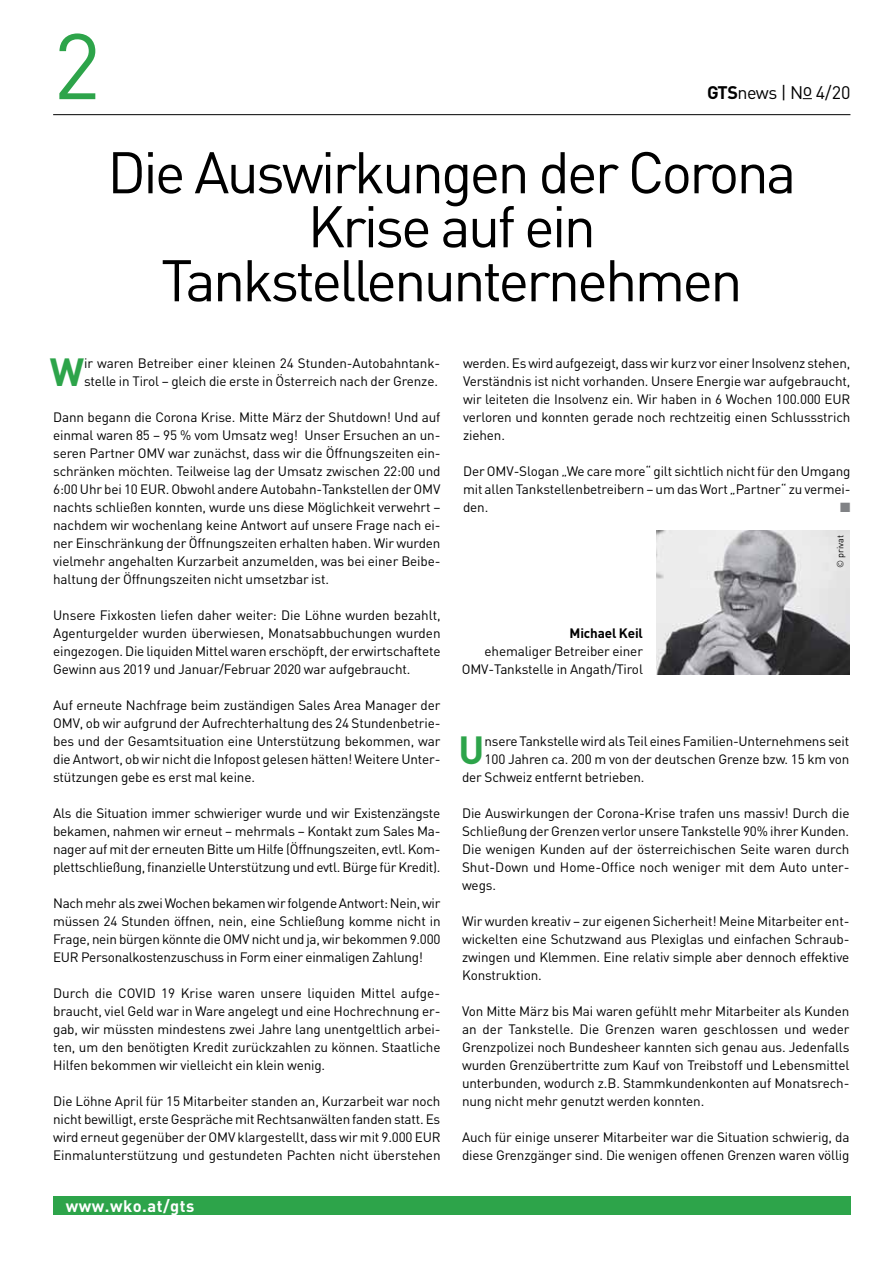
<style>
.page{position:relative;width:893px;height:1263px;background:#fff}
.page>*{position:absolute;margin:0;border:0;box-sizing:border-box;transform-origin:0 0}
.t1{font:91.5px "DIN Pro";color:#2da44a}
.t2{font:57.75px/54px "DIN Pro";letter-spacing:-.05em;color:#000;text-align:center}
.t3{font:700 38.85px "DIN Pro";color:#2da44a}
.t4{font:18px "DIN Pro";letter-spacing:-.03em;color:#000}
.t5{font:700 16.5px "DIN Pro";letter-spacing:.03em;color:#fff}
.t6{font:13.5px/18px "DIN Pro";letter-spacing:-.01em;color:#000;text-align:justify}
.t7{font:700 13.5px "DIN Pro";letter-spacing:-.01em;color:#000}
.t8{font:13.5px "Zapf Dingbats ITC";color:#808285}
.t9{font:9px "DIN Pro";color:#000}
.s1{font-weight:700}
.s2{font-weight:300}
</style>
<div class="page">
<hr style="left:53px;top:114px;width:797px;height:1px;background:#000">
<div style="left:53px;top:1196px;width:797px;height:18px;background:#2da44a"></div>
<img style="left:657px;top:530px;width:192px;height:144px">
<h1 class="t1" style="left:53px;top:4px;width:49px">2</h1>
<h3 class="t4" style="left:707px;top:80px;width:145px"><span class="s1">GTS</span>news | No 4/20</h3>
<h2 class="t2" style="left:107px;top:143px;width:691px">Die Auswirkungen der Corona<br>Krise auf ein<br>Tankstellenunternehmen</h2>
<h3 class="t3" style="left:50px;top:346px;width:36px">W</h3>
<p class="t6" style="left:84px;top:354px;width:358px">ir waren Betreiber einer kleinen 24 Stunden-Autobahntank&shy;stelle in Tirol – gleich die erste in Österreich nach der Grenze.</p>
<p class="t6" style="left:53px;top:408px;width:389px">Dann begann die Corona Krise. Mitte März der Shutdown! Und auf einmal waren 85 – 95 % vom Umsatz weg! Unser Ersuchen an un&shy;seren Partner OMV war zunächst, dass wir die Öffnungszeiten ein&shy;schränken möchten. Teilweise lag der Umsatz zwischen 22:00 und 6:00 Uhr bei 10 EUR. Obwohl andere Autobahn-Tankstellen der OMV nachts schließen konnten, wurde uns diese Möglichkeit verwehrt – nachdem wir wochenlang keine Antwort auf unsere Frage nach ei&shy;ner Einschränkung der Öffnungszeiten erhalten haben. Wir wurden vielmehr angehalten Kurzarbeit anzumelden, was bei einer Beibe&shy;haltung der Öffnungszeiten nicht umsetzbar ist.</p>
<p class="t6" style="left:53px;top:606px;width:389px">Unsere Fixkosten liefen daher weiter: Die Löhne wurden bezahlt, Agenturgelder wurden überwiesen, Monatsabbuchungen wurden eingezogen. Die liquiden Mittel waren erschöpft, der erwirtschaftete Gewinn aus 2019 und Januar/Februar 2020 war aufgebraucht.</p>
<p class="t6" style="left:53px;top:696px;width:389px">Auf erneute Nachfrage beim zuständigen Sales Area Manager der OMV, ob wir aufgrund der Aufrechterhaltung des 24 Stundenbetrie&shy;bes und der Gesamtsituation eine Unterstützung bekommen, war die Antwort, ob wir nicht die Infopost gelesen hätten! Weitere Unter&shy;stützungen gebe es erst mal keine.</p>
<p class="t6" style="left:53px;top:804px;width:389px">Als die Situation immer schwieriger wurde und wir Existenzängste bekamen, nahmen wir erneut – mehrmals – Kontakt zum Sales Ma&shy;nager auf mit der erneuten Bitte um Hilfe (Öffnungszeiten, evtl. Kom&shy;plettschließung, finanzielle Unterstützung und evtl. Bürge für Kredit).</p>
<p class="t6" style="left:53px;top:894px;width:389px">Nach mehr als zwei Wochen bekamen wir folgende Antwort: Nein, wir müssen 24 Stunden öffnen, nein, eine Schließung komme nicht in Frage, nein bürgen könnte die OMV nicht und ja, wir bekommen 9.000<br>EUR Personalkostenzuschuss in Form einer einmaligen Zahlung!</p>
<p class="t6" style="left:53px;top:984px;width:389px">Durch die COVID 19 Krise waren unsere liquiden Mittel aufge&shy;braucht, viel Geld war in Ware angelegt und eine Hochrechnung er&shy;gab, wir müssten mindestens zwei Jahre lang unentgeltlich arbei&shy;ten, um den benötigten Kredit zurückzahlen zu können. Staatliche Hilfen bekommen wir vielleicht ein klein wenig.</p>
<p class="t6" style="left:53px;top:1092px;width:389px">Die Löhne April für 15 Mitarbeiter standen an, Kurzarbeit war noch nicht bewilligt, erste Gespräche mit Rechtsanwälten fanden statt. Es wird erneut gegenüber der OMV klargestellt, dass wir mit 9.000 EUR Einmalunterstützung und gestundeten Pachten nicht überstehen</p>
<p class="t5" style="left:66px;top:1194px;width:130px">www.wko.at/gts</p>
<p class="t6" style="left:463px;top:354px;width:389px">werden. Es wird aufgezeigt, dass wir kurz vor einer Insolvenz stehen, Verständnis ist nicht vorhanden. Unsere Energie war aufgebraucht, wir leiteten die Insolvenz ein. Wir haben in 6 Wochen 100.000 EUR verloren und konnten gerade noch rechtzeitig einen Schlussstrich ziehen.</p>
<p class="t6" style="left:463px;top:462px;width:389px">Der OMV-Slogan „We care more“ gilt sichtlich nicht für den Umgang mit allen Tankstellenbetreibern – um das Wort „Partner“ zu vermei&shy;den.</p>
<p class="t8" style="left:840px;top:501px;width:12px">■</p>
<p class="t7" style="left:569px;top:624px;width:75px">Michael Keil</p>
<p class="t6" style="left:462px;top:642px;width:183px;text-align:right">ehemaliger Betreiber einer<br>OMV-Tankstelle in Angath/Tirol</p>
<p class="t9" style="left:834px;top:568px;width:34px;rotate:-90deg"><span class="s2">©</span> privat</p>
<h3 class="t3" style="left:459px;top:724px;width:27px">U</h3>
<p class="t6" style="left:485px;top:732px;width:366px">nsere Tankstelle wird als Teil eines Familien-Unternehmens seit</p>
<p class="t6" style="left:485px;top:750px;width:366px">100 Jahren ca. 200 m von der deutschen Grenze bzw. 15 km von</p>
<p class="t6" style="left:462px;top:768px;width:184px">der Schweiz entfernt betrieben.</p>
<p class="t6" style="left:462px;top:804px;width:389px">Die Auswirkungen der Corona-Krise trafen uns massiv! Durch die Schließung der Grenzen verlor unsere Tankstelle 90% ihrer Kunden.<br>Die wenigen Kunden auf der österreichischen Seite waren durch Shut-Down und Home-Office noch weniger mit dem Auto unter&shy;wegs.</p>
<p class="t6" style="left:462px;top:912px;width:389px">Wir wurden kreativ – zur eigenen Sicherheit! Meine Mitarbeiter ent&shy;wickelten eine Schutzwand aus Plexiglas und einfachen Schraub&shy;zwingen und Klemmen. Eine relativ simple aber dennoch effektive Konstruktion.</p>
<p class="t6" style="left:462px;top:1002px;width:389px">Von Mitte März bis Mai waren gefühlt mehr Mitarbeiter als Kunden an der Tankstelle. Die Grenzen waren geschlossen und weder Grenzpolizei noch Bundesheer kannten sich genau aus. Jedenfalls wurden Grenzübertritte zum Kauf von Treibstoff und Lebensmittel unterbunden, wodurch z.B. Stammkundenkonten auf Monatsrech&shy;nung nicht mehr genutzt werden konnten.</p>
<p class="t6" style="left:462px;top:1128px;width:389px">Auch für einige unserer Mitarbeiter war die Situation schwierig, da diese Grenzgänger sind. Die wenigen offenen Grenzen waren völlig</p>
</div>
